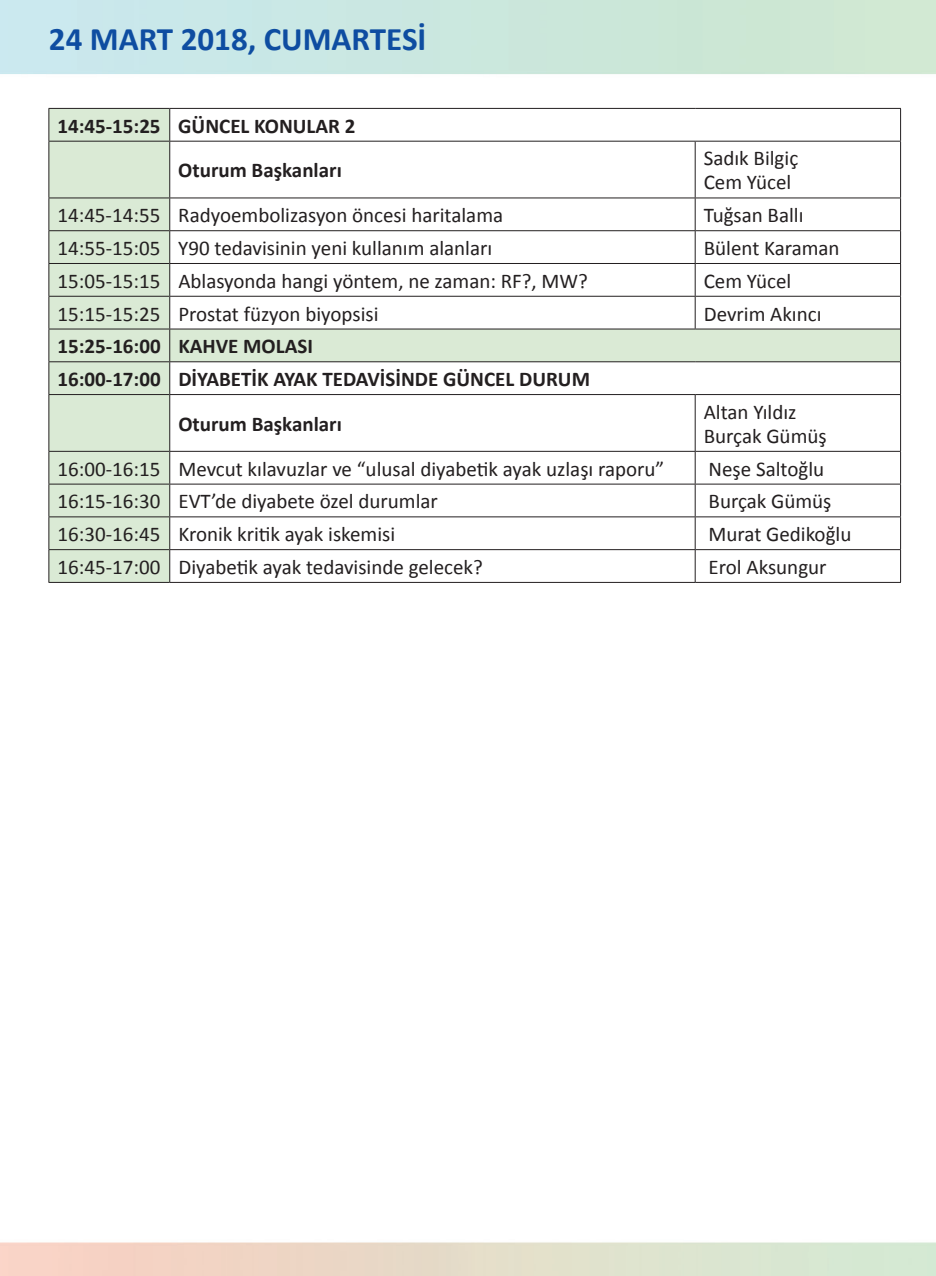
<style>
.page{position:relative;width:936px;height:1276px;background:#fff}
.page>*{position:absolute;margin:0;border:0;box-sizing:border-box;transform-origin:0 0}
.t1{font:700 33px "Calibri";color:#0e4da1}
.t2{font:21px/24px "Calibri";color:#231f20}
.t3{font:700 21px/44.7px "Calibri";color:#231f20}
</style>
<div class="page">
<img style="left:0;top:0;width:935px;height:1276px">
<svg style="left:49px;top:109px;width:851px;height:473px"></svg>
<hr style="left:900px;top:109px;width:1px;height:32px;background:#231f20">
<hr style="left:169px;top:141px;width:526px;height:1px;background:#231f20">
<hr style="left:695px;top:141px;width:205px;height:1px;background:#231f20">
<hr style="left:694px;top:142px;width:1px;height:56px;background:#231f20">
<hr style="left:900px;top:142px;width:1px;height:56px;background:#231f20">
<hr style="left:169px;top:197px;width:526px;height:1px;background:#231f20">
<hr style="left:695px;top:197px;width:205px;height:1px;background:#231f20">
<hr style="left:694px;top:198px;width:1px;height:32px;background:#231f20">
<hr style="left:900px;top:198px;width:1px;height:32px;background:#231f20">
<hr style="left:169px;top:230px;width:526px;height:1px;background:#231f20">
<hr style="left:695px;top:230px;width:205px;height:1px;background:#231f20">
<hr style="left:694px;top:231px;width:1px;height:32px;background:#231f20">
<hr style="left:900px;top:231px;width:1px;height:32px;background:#231f20">
<hr style="left:169px;top:263px;width:526px;height:1px;background:#231f20">
<hr style="left:695px;top:263px;width:205px;height:1px;background:#231f20">
<hr style="left:694px;top:264px;width:1px;height:32px;background:#231f20">
<hr style="left:900px;top:264px;width:1px;height:32px;background:#231f20">
<hr style="left:169px;top:296px;width:526px;height:1px;background:#231f20">
<hr style="left:695px;top:296px;width:205px;height:1px;background:#231f20">
<hr style="left:694px;top:297px;width:1px;height:32px;background:#231f20">
<hr style="left:900px;top:297px;width:1px;height:32px;background:#231f20">
<hr style="left:900px;top:362px;width:1px;height:32px;background:#231f20">
<hr style="left:169px;top:394px;width:526px;height:1px;background:#231f20">
<hr style="left:695px;top:394px;width:205px;height:1px;background:#231f20">
<hr style="left:694px;top:395px;width:1px;height:56px;background:#231f20">
<hr style="left:900px;top:395px;width:1px;height:56px;background:#231f20">
<hr style="left:169px;top:451px;width:526px;height:1px;background:#231f20">
<hr style="left:695px;top:451px;width:205px;height:1px;background:#231f20">
<hr style="left:694px;top:452px;width:1px;height:32px;background:#231f20">
<hr style="left:900px;top:452px;width:1px;height:32px;background:#231f20">
<hr style="left:169px;top:483px;width:526px;height:1px;background:#231f20">
<hr style="left:695px;top:483px;width:205px;height:1px;background:#231f20">
<hr style="left:694px;top:484px;width:1px;height:32px;background:#231f20">
<hr style="left:900px;top:484px;width:1px;height:32px;background:#231f20">
<hr style="left:169px;top:516px;width:526px;height:1px;background:#231f20">
<hr style="left:695px;top:516px;width:205px;height:1px;background:#231f20">
<hr style="left:694px;top:517px;width:1px;height:32px;background:#231f20">
<hr style="left:900px;top:517px;width:1px;height:32px;background:#231f20">
<hr style="left:169px;top:549px;width:526px;height:1px;background:#231f20">
<hr style="left:695px;top:549px;width:205px;height:1px;background:#231f20">
<hr style="left:694px;top:550px;width:1px;height:32px;background:#231f20">
<hr style="left:900px;top:550px;width:1px;height:32px;background:#231f20">
<hr style="left:48px;top:109px;width:1px;height:32px;background:#231f20">
<hr style="left:169px;top:109px;width:1px;height:32px;background:#231f20">
<hr style="left:48px;top:108px;width:122px;height:1px;background:#231f20">
<hr style="left:48px;top:142px;width:1px;height:56px;background:#231f20">
<hr style="left:48px;top:198px;width:1px;height:32px;background:#231f20">
<hr style="left:48px;top:231px;width:1px;height:32px;background:#231f20">
<hr style="left:48px;top:264px;width:1px;height:32px;background:#231f20">
<hr style="left:48px;top:297px;width:1px;height:32px;background:#231f20">
<hr style="left:48px;top:329px;width:1px;height:32px;background:#231f20">
<hr style="left:48px;top:362px;width:1px;height:32px;background:#231f20">
<hr style="left:48px;top:395px;width:1px;height:56px;background:#231f20">
<hr style="left:48px;top:452px;width:1px;height:32px;background:#231f20">
<hr style="left:48px;top:484px;width:1px;height:32px;background:#231f20">
<hr style="left:48px;top:517px;width:1px;height:32px;background:#231f20">
<hr style="left:48px;top:550px;width:1px;height:32px;background:#231f20">
<hr style="left:48px;top:141px;width:121px;height:1px;background:#231f20">
<hr style="left:169px;top:142px;width:1px;height:56px;background:#231f20">
<hr style="left:169px;top:198px;width:1px;height:32px;background:#231f20">
<hr style="left:169px;top:231px;width:1px;height:32px;background:#231f20">
<hr style="left:169px;top:264px;width:1px;height:32px;background:#231f20">
<hr style="left:169px;top:297px;width:1px;height:32px;background:#231f20">
<hr style="left:169px;top:362px;width:1px;height:32px;background:#231f20">
<hr style="left:169px;top:395px;width:1px;height:56px;background:#231f20">
<hr style="left:169px;top:452px;width:1px;height:32px;background:#231f20">
<hr style="left:169px;top:484px;width:1px;height:32px;background:#231f20">
<hr style="left:169px;top:517px;width:1px;height:32px;background:#231f20">
<hr style="left:169px;top:550px;width:1px;height:32px;background:#231f20">
<hr style="left:48px;top:197px;width:121px;height:1px;background:#231f20">
<hr style="left:48px;top:230px;width:121px;height:1px;background:#231f20">
<hr style="left:48px;top:263px;width:121px;height:1px;background:#231f20">
<hr style="left:48px;top:296px;width:121px;height:1px;background:#231f20">
<hr style="left:48px;top:328px;width:122px;height:1px;background:#231f20">
<hr style="left:48px;top:361px;width:122px;height:1px;background:#231f20">
<hr style="left:48px;top:394px;width:121px;height:1px;background:#231f20">
<hr style="left:48px;top:451px;width:121px;height:1px;background:#231f20">
<hr style="left:48px;top:483px;width:121px;height:1px;background:#231f20">
<hr style="left:48px;top:516px;width:121px;height:1px;background:#231f20">
<hr style="left:48px;top:549px;width:121px;height:1px;background:#231f20">
<hr style="left:170px;top:108px;width:525px;height:1px;background:#231f20">
<hr style="left:695px;top:108px;width:205px;height:1px;background:#231f20">
<hr style="left:169px;top:329px;width:1px;height:32px;background:#231f20">
<hr style="left:170px;top:328px;width:525px;height:1px;background:#231f20">
<hr style="left:695px;top:328px;width:205px;height:1px;background:#231f20">
<hr style="left:900px;top:329px;width:1px;height:33px;background:#231f20">
<hr style="left:170px;top:361px;width:525px;height:1px;background:#231f20">
<hr style="left:695px;top:361px;width:205px;height:1px;background:#231f20">
<hr style="left:48px;top:582px;width:122px;height:1px;background:#231f20">
<hr style="left:170px;top:582px;width:525px;height:1px;background:#231f20">
<hr style="left:695px;top:582px;width:205px;height:1px;background:#231f20">
<h1 class="t1" style="left:49px;top:18px;width:379px">24 MART 2018, CUMARTESİ</h1>
<p class="t3" style="left:178px;top:103px;width:179px;text-indent:-121px">14:45-15:25 GÜNCEL KONULAR 2<br>Oturum Başkanları</p>
<p class="t2" style="left:703px;top:146px;width:96px">Sadık Bilgiç<br>Cem Yücel</p>
<p class="t2" style="left:57px;top:203px;width:447px">14:45-14:55 Radyoembolizasyon öncesi haritalama</p>
<p class="t2" style="left:703px;top:203px;width:101px">Tuğsan Ballı</p>
<p class="t2" style="left:57px;top:236px;width:436px">14:55-15:05 Y90 tedavisinin yeni kullanım alanları</p>
<p class="t2" style="left:703px;top:236px;width:137px">Bülent Karaman</p>
<p class="t2" style="left:57px;top:269px;width:532px">15:05-15:15 Ablasyonda hangi yöntem, ne zaman: RF?, MW?</p>
<p class="t2" style="left:703px;top:269px;width:89px">Cem Yücel</p>
<p class="t2" style="left:57px;top:302px;width:322px">15:15-15:25 Prostat füzyon biyopsisi</p>
<p class="t2" style="left:703px;top:302px;width:119px">Devrim Akıncı</p>
<p class="t3" style="left:57px;top:330px;width:534px;line-height:32.7px">15:25-16:00 KAHVE MOLASI<br>16:00-17:00 DİYABETİK AYAK TEDAVİSİNDE GÜNCEL DURUM</p>
<p class="t3" style="left:178px;top:401px;width:165px">Oturum Başkanları</p>
<p class="t2" style="left:703px;top:400px;width:124px">Altan Yıldız<br>Burçak Gümüş</p>
<p class="t2" style="left:57px;top:457px;width:608px">16:00-16:15 Mevcut kılavuzlar ve “ulusal diyabetik ayak uzlaşı raporu”</p>
<p class="t2" style="left:708px;top:457px;width:117px">Neşe Saltoğlu</p>
<p class="t2" style="left:57px;top:489px;width:382px">16:15-16:30 EVT’de diyabete özel durumlar</p>
<p class="t2" style="left:708px;top:489px;width:124px">Burçak Gümüş</p>
<p class="t2" style="left:58px;top:522px;width:339px">16:30-16:45 Kronik kritik ayak iskemisi</p>
<p class="t2" style="left:708px;top:522px;width:144px">Murat Gedikoğlu</p>
<p class="t2" style="left:58px;top:555px;width:427px">16:45-17:00 Diyabetik ayak tedavisinde gelecek?</p>
<p class="t2" style="left:708px;top:555px;width:119px">Erol Aksungur</p>
</div>
